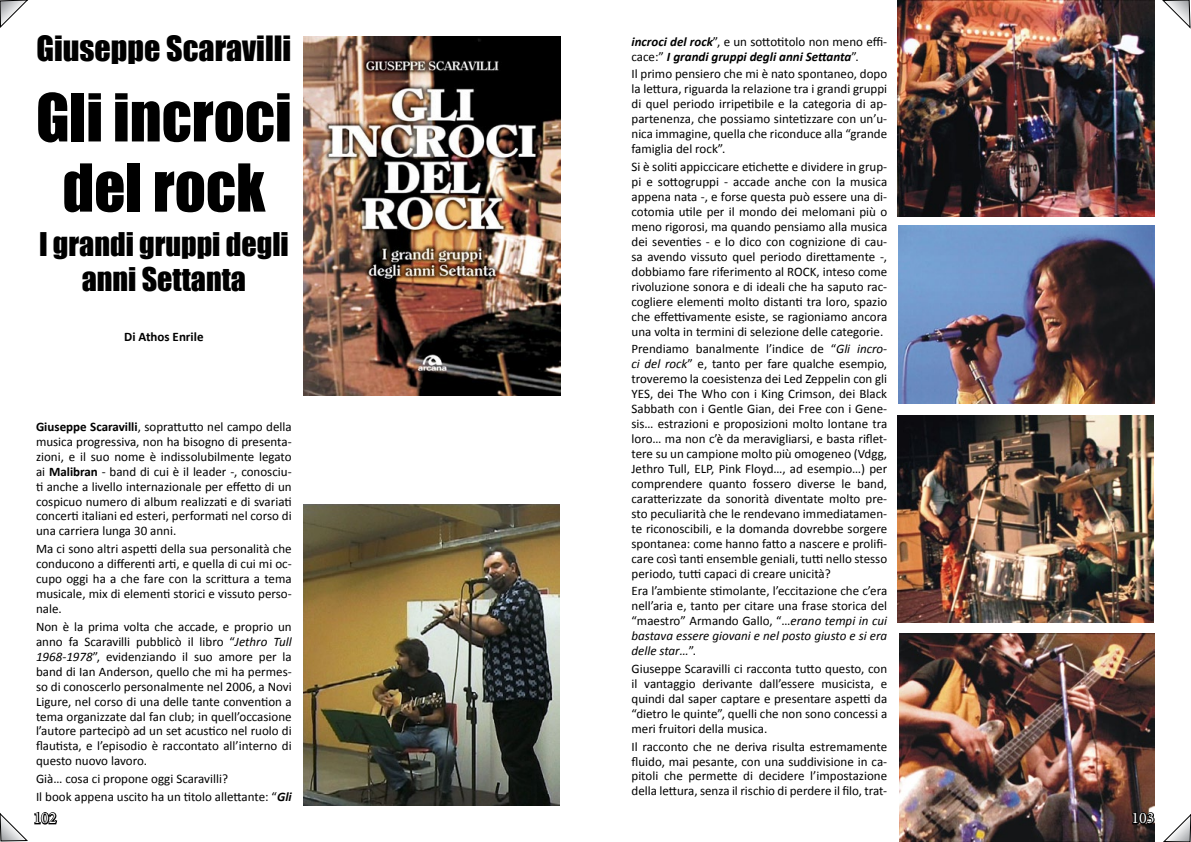
<style>
.page{position:relative;width:1191px;height:842px;background:#fff}
.page>*{position:absolute;margin:0;border:0;box-sizing:border-box;transform-origin:0 0}
.t1{font:61px/70.2px "Impact";color:#000;text-align:center}
.t2{font:32px "Impact";color:#000}
.t3{font:30px/34.5px "Impact";color:#000;text-align:center}
.t4{font:16px "Minion Pro";color:#fff}
.t5{font:13px/14.9px "Calibri";color:#000;text-align:justify}
.t6{font:italic 700 13px/15px "Calibri";color:#000}
.t7{font:700 13px "Calibri";color:#000}
.s1{font-weight:700}
.s2{font-style:italic}
.s3{font-weight:700;font-style:italic}
.s4{font-weight:400;font-style:normal}
</style>
<div class="page">
<img style="left:304px;top:36px;width:256px;height:359px">
<img style="left:899px;top:633px;width:256px;height:208px">
<img style="left:897px;top:0;width:257px;height:216px">
<img style="left:898px;top:225px;width:256px;height:179px">
<img style="left:897px;top:415px;width:256px;height:207px">
<img style="left:304px;top:504px;width:255px;height:302px">
<svg style="left:1131px;top:810px;width:24px;height:16px"></svg>
<svg style="left:1163px;top:814px;width:28px;height:28px"></svg>
<svg style="left:1162px;top:0;width:29px;height:29px"></svg>
<svg style="left:0;top:812px;width:58px;height:30px"></svg>
<svg style="left:0;top:0;width:28px;height:28px"></svg>
<h2 class="t2" style="left:36px;top:24px;width:256px">Giuseppe Scaravilli</h2>
<h1 class="t1" style="left:36px;top:81px;width:257px">Gli incroci del rock</h1>
<h3 class="t3" style="left:39px;top:226px;width:251px">I grandi gruppi degli anni Settanta</h3>
<p class="t7" style="left:124px;top:329px;width:81px">Di Athos Enrile</p>
<p class="t5" style="left:36px;top:419px;width:257px"><span class="s1">Giuseppe Scaravilli</span>, soprattutto nel campo della musica progressiva, non ha bisogno di presenta&shy;zioni, e il suo nome è indissolubilmente legato ai <span class="s1">Malibran</span> - band di cui è il leader -, conosciu&shy;ti anche a livello internazionale per effetto di un cospicuo numero di album realizzati e di svariati concerti italiani ed esteri, performati nel corso di una carriera lunga 30 anni.</p>
<p class="t5" style="left:36px;top:541px;width:257px">Ma ci sono altri aspetti della sua personalità che conducono a differenti arti, e quella di cui mi oc&shy;cupo oggi ha a che fare con la scrittura a tema musicale, mix di elementi storici e vissuto perso&shy;nale.</p>
<p class="t5" style="left:36px;top:619px;width:257px">Non è la prima volta che accade, e proprio un anno fa Scaravilli pubblicò il libro “<span class="s2">Jethro Tull 1968-1978</span>”, evidenziando il suo amore per la band di Ian Anderson, quello che mi ha permes&shy;so di conoscerlo personalmente nel 2006, a Novi Ligure, nel corso di una delle tante convention a tema organizzate dal fan club; in quell’occasione l’autore partecipò ad un set acustico nel ruolo di flautista, e l’episodio è raccontato all’interno di questo nuovo lavoro.</p>
<p class="t5" style="left:36px;top:770px;width:257px;line-height:17.8px">Già… cosa ci propone oggi Scaravilli?<br>Il book appena uscito ha un titolo allettante: “<span class="s3">Gli</span></p>
<p class="t6" style="left:631px;top:34px;width:257px">incroci del rock<span class="s4">”, e un sottotitolo non meno effi&shy;cace:”</span> I grandi gruppi degli anni Settanta<span class="s4">”.</span></p>
<p class="t5" style="left:631px;top:67px;width:257px">Il primo pensiero che mi è nato spontaneo, dopo la lettura, riguarda la relazione tra i grandi gruppi di quel periodo irripetibile e la categoria di ap&shy;partenenza, che possiamo sintetizzare con un’u&shy;nica immagine, quella che riconduce alla “grande famiglia del rock”.</p>
<p class="t5" style="left:631px;top:159px;width:257px">Si è soliti appiccicare etichette e dividere in grup&shy;pi e sottogruppi - accade anche con la musica appena nata -, e forse questa può essere una di&shy;cotomia utile per il mondo dei melomani più o meno rigorosi, ma quando pensiamo alla musica dei seventies - e lo dico con cognizione di cau&shy;sa avendo vissuto quel periodo direttamente -, dobbiamo fare riferimento al ROCK, inteso come rivoluzione sonora e di ideali che ha saputo rac&shy;cogliere elementi molto distanti tra loro, spazio che effettivamente esiste, se ragioniamo ancora una volta in termini di selezione delle categorie.</p>
<p class="t5" style="left:631px;top:341px;width:257px">Prendiamo banalmente l’indice de “<span class="s2">Gli incro&shy;ci del rock</span>” e, tanto per fare qualche esempio, troveremo la coesistenza dei Led Zeppelin con gli YES, dei The Who con i King Crimson, dei Black Sabbath con i Gentle Gian, dei Free con i Gene&shy;sis… estrazioni e proposizioni molto lontane tra loro… ma non c’è da meravigliarsi, e basta riflet&shy;tere su un campione molto più omogeneo (Vdgg, Jethro Tull, ELP, Pink Floyd…, ad esempio…) per comprendere quanto fossero diverse le band, caratterizzate da sonorità diventate molto pre&shy;sto peculiarità che le rendevano immediatamen&shy;te riconoscibili, e la domanda dovrebbe sorgere spontanea: come hanno fatto a nascere e prolifi&shy;care così tanti ensemble geniali, tutti nello stesso periodo, tutti capaci di creare unicità?</p>
<p class="t5" style="left:631px;top:584px;width:257px">Era l’ambiente stimolante, l’eccitazione che c’era nell’aria e, tanto per citare una frase storica del “maestro” Armando Gallo, “…<span class="s2">erano tempi in cui bastava essere giovani e nel posto giusto e si era delle star…</span>”.</p>
<p class="t5" style="left:631px;top:661px;width:257px">Giuseppe Scaravilli ci racconta tutto questo, con il vantaggio derivante dall’essere musicista, e quindi dal saper captare e presentare aspetti da “dietro le quinte”, quelli che non sono concessi a meri fruitori della musica.</p>
<p class="t5" style="left:631px;top:739px;width:257px">Il racconto che ne deriva risulta estremamente fluido, mai pesante, con una suddivisione in ca&shy;pitoli che permette di decidere l’impostazione della lettura, senza il rischio di perdere il filo, trat-</p>
<p class="t4" style="left:34px;top:807px;width:25px">102</p>
<p class="t4" style="left:1131px;top:807px;width:25px">103</p>
</div>
